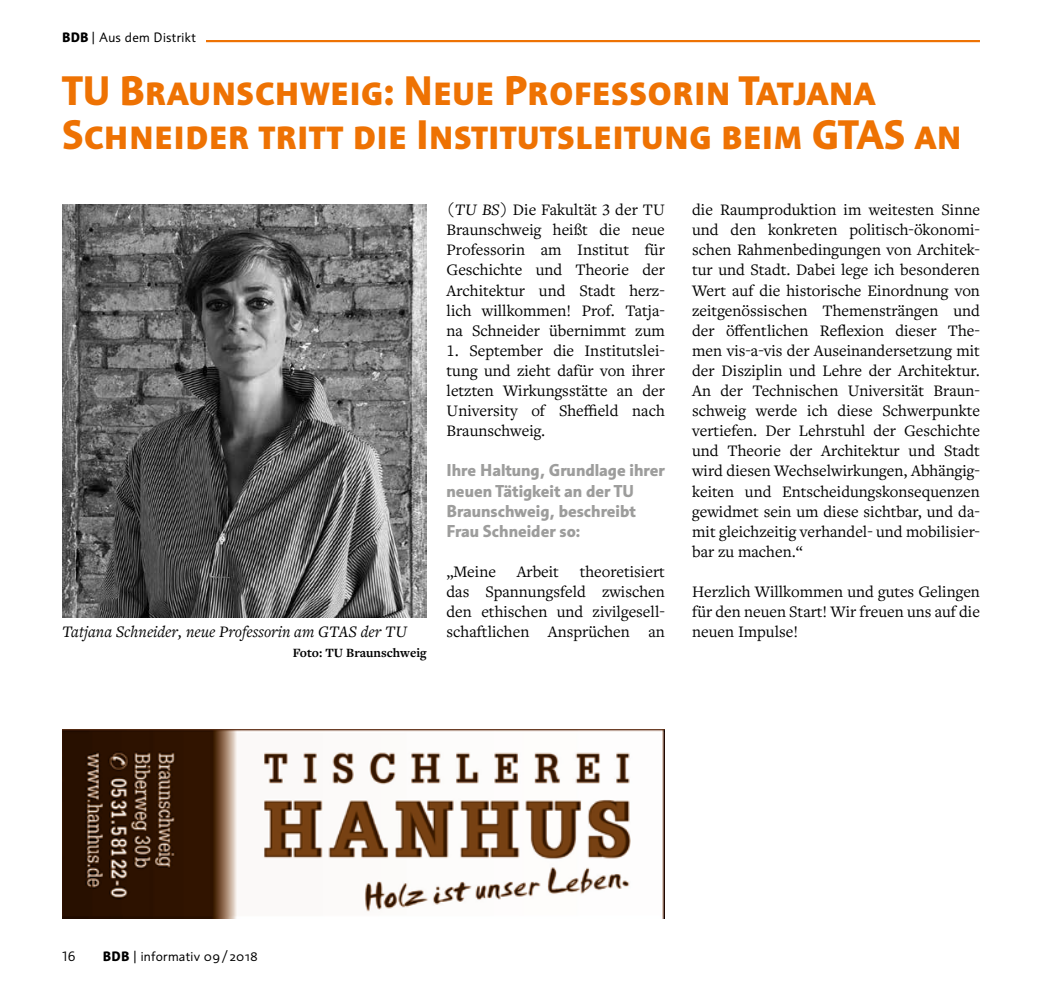
<style>
.page{position:relative;width:1042px;height:993px;background:#fff}
.page>*{position:absolute;margin:0;border:0;box-sizing:border-box;transform-origin:0 0}
.t1{font:700 39.9px/43.8px "Informa Pro";color:#ee7203}
.t2{font:16.62px/20.1px "Freight Text Pro";color:#000;text-align:justify}
.t3{font:700 16.62px/20.1px "Informa Pro";color:#9d9d9c}
.t4{font:italic 16.62px "Freight Text Pro";color:#000}
.t5{font:13.12px "Informa Pro";letter-spacing:.02em;color:#000}
.t6{font:700 13.12px "Freight Text Pro";color:#000}
.s1{font-weight:700}
.s2{font-style:italic}
</style>
<div class="page">
<img style="left:62px;top:204px;width:365px;height:413px">
<hr style="left:62px;top:40px;width:918px;height:2px;background:#ee7203">
<div style="left:52px;top:30px;width:154px;height:18px;background:#fff"></div>
<img style="left:62px;top:729px;width:602px;height:189px">
<p class="t5" style="left:62px;top:30px;width:135px"><span class="s1">BDB</span> | Aus dem Distrikt</p>
<h1 class="t1" style="left:62px;top:69px;width:901px">TU Braunschweig: Neue Professorin Tatjana<br>Schneider tritt die Institutsleitung beim GTAS an</h1>
<p class="t2" style="left:446px;top:199px;width:220px"><span class="s2">(TU BS)</span> Die Fakultät 3 der TU Braunschweig heißt die neue Professorin am Institut für Geschichte und Theorie der Architektur und Stadt herz&shy;lich willkommen! Prof. Tatja&shy;na Schneider übernimmt zum</p>
<p class="t2" style="left:446px;top:340px;width:220px">1. September die Institutslei&shy;tung und zieht dafür von ihrer letzten Wirkungsstätte an der University of Sheffield nach Braunschweig.</p>
<p class="t3" style="left:446px;top:460px;width:220px">Ihre Haltung, Grundlage ihrer neuen Tätigkeit an der TU<br>Braunschweig, beschreibt<br>Frau Schneider so:</p>
<p class="t2" style="left:446px;top:560px;width:220px">„Meine Arbeit theoretisiert das Spannungsfeld zwischen den ethischen und zivilgesell&shy;schaftlichen Ansprüchen an</p>
<p class="t2" style="left:692px;top:199px;width:289px">die Raumproduktion im weitesten Sinne und den konkreten politisch-ökonomi&shy;schen Rahmenbedingungen von Architek&shy;tur und Stadt. Dabei lege ich besonderen Wert auf die historische Einordnung von zeitgenössischen Themensträngen und der öffentlichen Reflexion dieser The&shy;men vis-a-vis der Auseinandersetzung mit der Disziplin und Lehre der Architektur.<br>An der Technischen Universität Braun&shy;schweig werde ich diese Schwerpunkte vertiefen. Der Lehrstuhl der Geschichte und Theorie der Architektur und Stadt wird diesen Wechselwirkungen, Abhängig&shy;keiten und Entscheidungskonsequenzen gewidmet sein um diese sichtbar, und da&shy;mit gleichzeitig verhandel- und mobilisier&shy;bar zu machen.“</p>
<p class="t2" style="left:692px;top:581px;width:289px">Herzlich Willkommen und gutes Gelingen für den neuen Start! Wir freuen uns auf die</p>
<p class="t4" style="left:62px;top:620px;width:347px">Tatjana Schneider, neue Professorin am GTAS der TU</p>
<p class="t2" style="left:692px;top:621px;width:107px">neuen Impulse!</p>
<p class="t6" style="left:293px;top:644px;width:135px">Foto: TU Braunschweig</p>
<p class="t5" style="left:62px;top:947px;width:15px">16</p>
<p class="t5" style="left:103px;top:947px;width:157px"><span class="s1">BDB</span> | informativ 09/2018</p>
</div>
